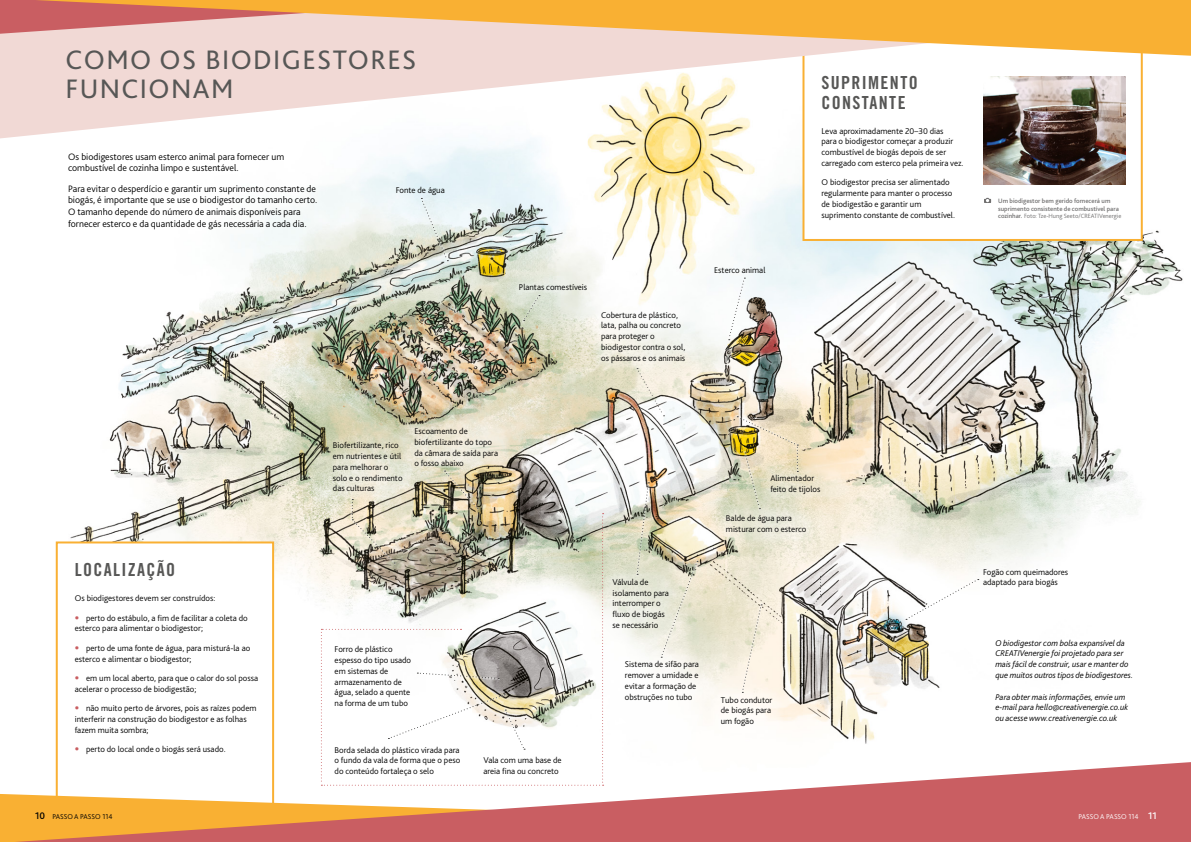
<style>
.page{position:relative;width:1191px;height:842px;background:#fff}
.page>*{position:absolute;margin:0;border:0;box-sizing:border-box;transform-origin:0 0}
.t1{font:28px/29px "Bliss Pro";letter-spacing:.05em;color:#575756}
.t2{font:18px/20px "Trade Gothic Bold Cond Twenty";letter-spacing:.075em;color:#575756}
.t3{font:300 9.8px/11.8px "Bliss Pro";color:#000}
.t4{font:300 8.8px/10.8px "Bliss Pro";color:#000}
.t5{font:italic 300 8.8px/10.8px "Bliss Pro";color:#000}
.t6{font:300 7.4px "Bliss Pro";color:#000}
.t7{font:300 7.4px "Bliss Pro";color:#fff}
.t8{font:500 6.6px/7.6px "Bliss Pro";color:#706f6f}
.t9{font:300 6.4px "Bliss Pro";color:#706f6f}
.s1{font-weight:500;font-size:6.6px}
.s2{font-family:"Trade Gothic Bold Cond Twenty";font-weight:400;color:#c95e62}
.s3{font-weight:500;font-size:10px}
</style>
<div class="page">
<img style="left:0;top:138px;width:1183px;height:624px">
<svg style="left:56px;top:541px;width:218px;height:221px"></svg>
<div style="left:803px;top:29px;width:338px;height:211px;background:#fff"></div>
<div style="left:802px;top:28px;width:340px;height:213px;border:2px solid #f9b033"></div>
<svg style="left:0;top:34px;width:1143px;height:104px"></svg>
<svg style="left:0;top:794px;width:15px;height:48px"></svg>
<svg style="left:0;top:0;width:35px;height:34px"></svg>
<svg style="left:15px;top:762px;width:1176px;height:80px;fill:#c95e62"></svg>
<svg style="left:35px;top:0;width:1156px;height:56px;background:#f2bd7e"></svg>
<svg style="left:984px;top:198px;width:7px;height:5px"></svg>
<svg style="left:727px;top:277px;width:19px;height:64px"></svg>
<svg style="left:728px;top:278px;width:17px;height:62px"></svg>
<svg style="left:637px;top:368px;width:27px;height:48px"></svg>
<svg style="left:797px;top:576px;width:24px;height:45px"></svg>
<svg style="left:635px;top:481px;width:15px;height:95px"></svg>
<svg style="left:636px;top:482px;width:13px;height:93px"></svg>
<svg style="left:522px;top:294px;width:19px;height:28px"></svg>
<svg style="left:523px;top:295px;width:17px;height:26px"></svg>
<svg style="left:443px;top:470px;width:36px;height:1px"></svg>
<img style="left:321px;top:471px;width:282px;height:315px">
<svg style="left:659px;top:560px;width:40px;height:99px"></svg>
<svg style="left:660px;top:561px;width:38px;height:97px;background:#e2e0cf"></svg>
<div style="left:743px;top:451px;width:18px;height:59px;background:#d9ddc6"></div>
<svg style="left:740px;top:603px;width:22px;height:91px"></svg>
<svg style="left:741px;top:604px;width:21px;height:89px;background:#f3ebdb"></svg>
<div style="left:904px;top:578px;width:75px;height:43px;background:#fff"></div>
<svg style="left:906px;top:579px;width:72px;height:41px"></svg>
<svg style="left:398px;top:196px;width:72px;height:67px"></svg>
<img style="left:984px;top:77px;width:141px;height:107px">
<svg style="left:735px;top:415px;width:64px;height:58px"></svg>
<svg style="left:737px;top:416px;width:61px;height:93px;background:#dad1ae"></svg>
<h1 class="t1" style="left:66px;top:45px;width:352px">COMO OS BIODIGESTORES<br>FUNCIONAM</h1>
<p class="t3" style="left:68px;top:150px;width:218px">Os biodigestores usam esterco animal para fornecer um combustível de cozinha limpo e sustentável.</p>
<p class="t3" style="left:68px;top:182px;width:251px">Para evitar o desperdício e garantir um suprimento constante de biogás, é importante que se use o biodigestor do tamanho certo.<br>O tamanho depende do número de animais disponíveis para fornecer esterco e da quantidade de gás necessária a cada dia.</p>
<p class="t4" style="left:396px;top:184px;width:50px">Fonte de água</p>
<p class="t4" style="left:519px;top:281px;width:70px">Plantas comestíveis</p>
<p class="t4" style="left:601px;top:309px;width:86px">Cobertura de plástico, lata, palha ou concreto para proteger o biodigestor contra o sol, os pássaros e os animais</p>
<p class="t4" style="left:714px;top:264px;width:53px">Esterco animal</p>
<h2 class="t2" style="left:821px;top:72px;width:98px">SUPRIMENTO<br>CONSTANTE</h2>
<p class="t4" style="left:821px;top:125px;width:144px">Leva aproximadamente 20–30 dias<br>para o biodigestor começar a produzir combustível de biogás depois de ser carregado com esterco pela primeira vez.</p>
<p class="t4" style="left:821px;top:177px;width:135px">O biodigestor precisa ser alimentado regularmente para manter o processo de biodigestão e garantir um suprimento constante de combustível.</p>
<p class="t8" style="left:998px;top:197px;width:122px">Um biodigestor bem gerido fornecerá um suprimento consistente de combustível para</p>
<p class="t9" style="left:998px;top:212px;width:125px"><span class="s1">cozinhar.</span> Foto: Tze-Hung Seeto/CREATIVenergie</p>
<h2 class="t2" style="left:75px;top:560px;width:102px">LOCALIZAÇÃO</h2>
<p class="t4" style="left:75px;top:593px;width:142px">Os biodigestores devem ser construídos:</p>
<p class="t4" style="left:75px;top:612px;width:174px"><span class="s2">•</span> perto do estábulo, a fim de facilitar a coleta do esterco para alimentar o biodigestor;</p>
<p class="t4" style="left:75px;top:642px;width:177px"><span class="s2">•</span> perto de uma fonte de água, para misturá-la ao esterco e alimentar o biodigestor;</p>
<p class="t4" style="left:75px;top:672px;width:185px"><span class="s2">•</span> em um local aberto, para que o calor do sol possa acelerar o processo de biodigestão;</p>
<p class="t4" style="left:75px;top:702px;width:183px"><span class="s2">•</span> não muito perto de árvores, pois as raízes podem interferir na construção do biodigestor e as folhas fazem muita sombra;</p>
<p class="t4" style="left:75px;top:743px;width:152px"><span class="s2">•</span> perto do local onde o biogás será usado.</p>
<p class="t4" style="left:333px;top:440px;width:71px">Biofertilizante, rico em nutrientes e útil para melhorar o solo e o rendimento das culturas</p>
<p class="t4" style="left:414px;top:425px;width:85px">Escoamento de biofertilizante do topo da câmara de saída para o fosso abaixo</p>
<p class="t4" style="left:334px;top:644px;width:78px">Forro de plástico espesso do tipo usado em sistemas de armazenamento de água, selado a quente na forma de um tubo</p>
<p class="t4" style="left:334px;top:744px;width:127px;text-align:justify">Borda selada do plástico virada para o fundo da vala de forma que o peso do conteúdo fortaleça o selo</p>
<p class="t4" style="left:483px;top:755px;width:80px">Vala com uma base de areia fina ou concreto</p>
<p class="t4" style="left:612px;top:576px;width:58px">Válvula de isolamento para interromper o fluxo de biogás se necessário</p>
<p class="t4" style="left:625px;top:659px;width:75px">Sistema de sifão para remover a umidade e evitar a formação de obstruções no tubo</p>
<p class="t4" style="left:770px;top:472px;width:51px">Alimentador feito de tijolos</p>
<p class="t4" style="left:726px;top:512px;width:82px">Balde de água para misturar com o esterco</p>
<p class="t4" style="left:721px;top:694px;width:53px">Tubo condutor de biogás para um fogão</p>
<p class="t4" style="left:983px;top:566px;width:87px">Fogão com queimadores adaptado para biogás</p>
<p class="t5" style="left:995px;top:637px;width:139px">O biodigestor com bolsa expansível da CREATIVenergie foi projetado para ser mais fácil de construir, usar e manter do que muitos outros tipos de biodigestores.</p>
<p class="t5" style="left:995px;top:691px;width:134px">Para obter mais informações, envie um e-mail para hello@creativenergie.co.uk ou acesse www.creativenergie.co.uk</p>
<p class="t6" style="left:35px;top:811px;width:79px"><span class="s3">10</span> PASSO A PASSO 114</p>
<p class="t7" style="left:1078px;top:811px;width:80px">PASSO A PASSO 114 <span class="s3">11</span></p>
</div>
